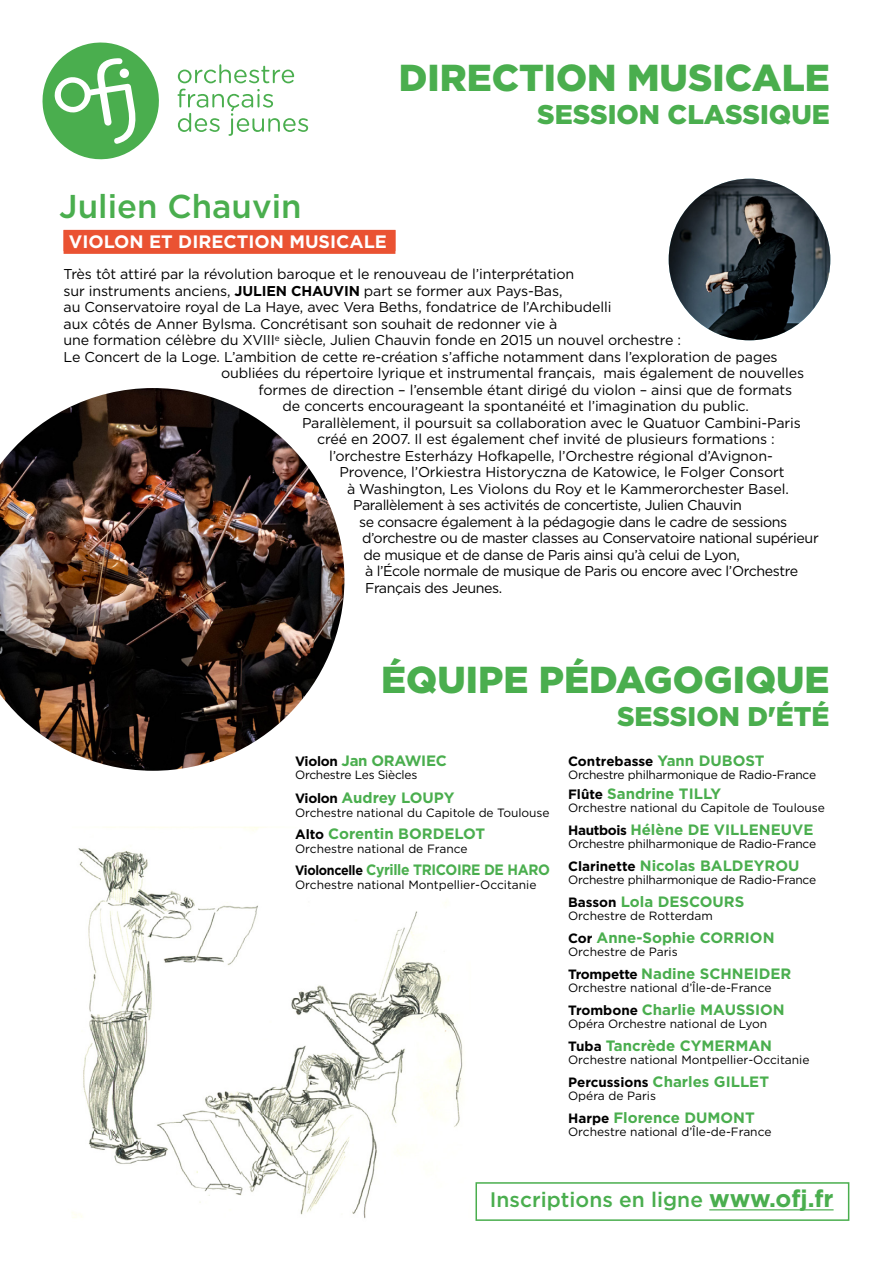
<style>
.page{position:relative;width:893px;height:1263px;background:#fff}
.page>*{position:absolute;margin:0;border:0;box-sizing:border-box;transform-origin:0 0}
.t1{font:900 37.5px "Gotham";color:#4aae4e}
.t2{font:500 33px "Gotham";color:#4aae4e}
.t3{font:900 27px "Gotham";color:#4aae4e}
.t4{font:500 21px "Gotham";color:#4aae4e}
.t5{font:700 18px "Gotham";color:#fff}
.t6{font:700 15px "Gotham";color:#4aae4e}
.t7{font:700 15px "Gotham";letter-spacing:-.025em;color:#4aae4e;scale:.93 1}
.t8{font:700 15px "Gotham";letter-spacing:-.02em;color:#4aae4e}
.t9{font:14.25px "Gotham";letter-spacing:-.01em;color:#000}
.t10{font:14.25px "Gotham";letter-spacing:-.03em;color:#000}
.t11{font:700 13.5px "Gotham Rounded";color:#000}
.t12{font:12px "Gotham";letter-spacing:-.005em;color:#000}
.s1{font-weight:700}
.s2{font-size:13.5px;color:#000}
.s3{font-family:"Gotham";font-size:15px;color:#4aae4e}
.s4{font-weight:700;font-size:24px}
</style>
<div class="page">
<div style="left:64px;top:230px;width:331px;height:24px;background:#ea5232"></div>
<img style="left:669px;top:179px;width:161px;height:161px;border-radius:81px">
<img style="left:72px;top:827px;width:391px;height:391px">
<svg style="left:178px;top:64px;width:116px;height:19px"></svg>
<svg style="left:177px;top:89px;width:131px;height:47px"></svg>
<svg style="left:42px;top:42px;width:117px;height:118px"></svg>
<img style="left:0;top:388px;width:344px;height:383px">
<hr style="left:709px;top:1209px;width:125px;height:1px;background:#4aae4e">
<div style="left:475px;top:1182px;width:374px;height:39px;border:2px solid #4aae4e"></div>
<h2 class="t2" style="left:59px;top:184px;width:244px">Julien Chauvin</h2>
<h1 class="t1" style="left:399px;top:56px;width:432px">DIRECTION MUSICALE</h1>
<h3 class="t3" style="left:537px;top:99px;width:294px">SESSION CLASSIQUE</h3>
<p class="t5" style="left:69px;top:230px;width:319px">VIOLON ET DIRECTION MUSICALE</p>
<p class="t9" style="left:64px;top:265px;width:512px">Très tôt attiré par la révolution baroque et le renouveau de l’interprétation</p>
<p class="t9" style="left:64px;top:282px;width:500px">sur instruments anciens, <span class="s1">JULIEN CHAUVIN</span> part se former aux Pays-Bas,</p>
<p class="t9" style="left:64px;top:298px;width:549px">au Conservatoire royal de La Haye, avec Vera Beths, fondatrice de l’Archibudelli</p>
<p class="t9" style="left:64px;top:315px;width:495px">aux côtés de Anner Bylsma. Concrétisant son souhait de redonner vie à</p>
<p class="t9" style="left:64px;top:331px;width:619px">une formation célèbre du XVIII<sup>e</sup> siècle, Julien Chauvin fonde en 2015 un nouvel orchestre :</p>
<p class="t9" style="left:64px;top:348px;width:716px">Le Concert de la Loge. L’ambition de cette re-création s’affiche notamment dans l’exploration de pages</p>
<p class="t9" style="left:221px;top:364px;width:585px">oubliées du répertoire lyrique et instrumental français, mais également de nouvelles</p>
<p class="t9" style="left:259px;top:381px;width:535px">formes de direction – l’ensemble étant dirigé du violon – ainsi que de formats</p>
<p class="t9" style="left:283px;top:397px;width:468px">de concerts encourageant la spontanéité et l’imagination du public.</p>
<p class="t9" style="left:302px;top:414px;width:500px">Parallèlement, il poursuit sa collaboration avec le Quatuor Cambini-Paris</p>
<p class="t9" style="left:317px;top:430px;width:459px">créé en 2007. Il est également chef invité de plusieurs formations :</p>
<p class="t9" style="left:329px;top:447px;width:445px">l’orchestre Esterházy Hofkapelle, l’Orchestre régional d’Avignon-</p>
<p class="t9" style="left:340px;top:463px;width:446px">Provence, l’Orkiestra Historyczna de Katowice, le Folger Consort</p>
<p class="t9" style="left:347px;top:480px;width:443px">à Washington, Les Violons du Roy et le Kammerorchester Basel.</p>
<p class="t10" style="left:353px;top:496px;width:390px">Parallèlement à ses activités de concertiste, Julien Chauvin</p>
<p class="t10" style="left:359px;top:513px;width:430px">se consacre également à la pédagogie dans le cadre de sessions</p>
<p class="t10" style="left:362px;top:529px;width:458px">d’orchestre ou de master classes au Conservatoire national supérieur</p>
<p class="t10" style="left:364px;top:546px;width:378px">de musique et de danse de Paris ainsi qu’à celui de Lyon,</p>
<p class="t10" style="left:365px;top:562px;width:435px">à l’École normale de musique de Paris ou encore avec l’Orchestre</p>
<p class="t10" style="left:365px;top:579px;width:139px">Français des Jeunes.</p>
<h1 class="t1" style="left:381px;top:658px;width:450px">ÉQUIPE PÉDAGOGIQUE</h1>
<h3 class="t3" style="left:617px;top:701px;width:214px">SESSION D'ÉTÉ</h3>
<p class="t8" style="left:295px;top:750px;width:153px"><span class="s2">Violon</span> Jan ORAWIEC</p>
<p class="t12" style="left:295px;top:767px;width:124px">Orchestre Les Siècles</p>
<p class="t6" style="left:295px;top:788px;width:161px"><span class="s2">Violon</span> Audrey LOUPY</p>
<p class="t12" style="left:295px;top:805px;width:256px">Orchestre national du Capitole de Toulouse</p>
<p class="t6" style="left:295px;top:824px;width:192px"><span class="s2">Alto</span> Corentin BORDELOT</p>
<p class="t12" style="left:295px;top:841px;width:174px">Orchestre national de France</p>
<p class="t7" style="left:295px;top:860px;width:276px"><span class="s2">Violoncelle</span> Cyrille TRICOIRE DE HARO</p>
<p class="t12" style="left:295px;top:877px;width:243px">Orchestre national Montpellier-Occitanie</p>
<p class="t11" style="left:568px;top:751px;width:198px">Contrebasse <span class="s3">Yann DUBOST</span></p>
<p class="t12" style="left:568px;top:767px;width:250px">Orchestre philharmonique de Radio-France</p>
<p class="t6" style="left:568px;top:783px;width:154px"><span class="s2">Flûte</span> Sandrine TILLY</p>
<p class="t12" style="left:568px;top:800px;width:258px">Orchestre national du Capitole de Toulouse</p>
<p class="t6" style="left:568px;top:819px;width:247px"><span class="s2">Hautbois</span> Hélène DE VILLENEUVE</p>
<p class="t12" style="left:568px;top:836px;width:250px">Orchestre philharmonique de Radio-France</p>
<p class="t6" style="left:568px;top:855px;width:233px"><span class="s2">Clarinette</span> Nicolas BALDEYROU</p>
<p class="t12" style="left:568px;top:872px;width:250px">Orchestre philharmonique de Radio-France</p>
<p class="t6" style="left:568px;top:891px;width:178px"><span class="s2">Basson</span> Lola DESCOURS</p>
<p class="t12" style="left:568px;top:908px;width:146px">Orchestre de Rotterdam</p>
<p class="t6" style="left:568px;top:927px;width:208px"><span class="s2">Cor</span> Anne-Sophie CORRION</p>
<p class="t12" style="left:568px;top:944px;width:111px">Orchestre de Paris</p>
<p class="t6" style="left:568px;top:963px;width:225px"><span class="s2">Trompette</span> Nadine SCHNEIDER</p>
<p class="t12" style="left:568px;top:980px;width:205px">Orchestre national d’Île-de-France</p>
<p class="t6" style="left:568px;top:999px;width:218px"><span class="s2">Trombone</span> Charlie MAUSSION</p>
<p class="t12" style="left:568px;top:1016px;width:201px">Opéra Orchestre national de Lyon</p>
<p class="t6" style="left:568px;top:1035px;width:205px"><span class="s2">Tuba</span> Tancrède CYMERMAN</p>
<p class="t12" style="left:568px;top:1052px;width:243px">Orchestre national Montpellier-Occitanie</p>
<p class="t6" style="left:568px;top:1071px;width:202px"><span class="s2">Percussions</span> Charles GILLET</p>
<p class="t12" style="left:568px;top:1088px;width:89px">Opéra de Paris</p>
<p class="t6" style="left:568px;top:1107px;width:188px"><span class="s2">Harpe</span> Florence DUMONT</p>
<p class="t12" style="left:568px;top:1124px;width:205px">Orchestre national d’Île-de-France</p>
<h3 class="t4" style="left:490px;top:1186px;width:345px">Inscriptions en ligne <span class="s4">www.ofj.fr</span></h3>
</div>
